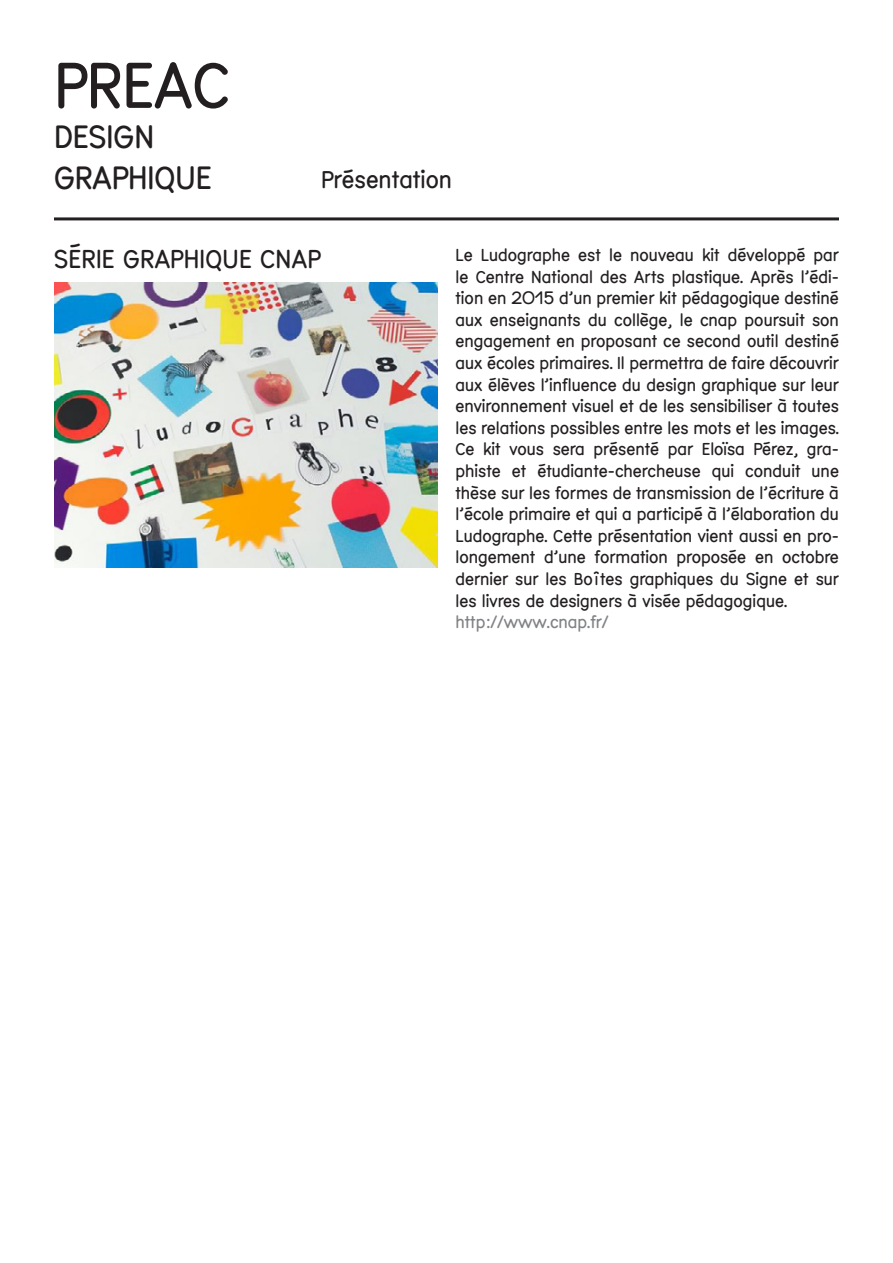
<style>
.page{position:relative;width:893px;height:1263px;background:#fff}
.page>*{position:absolute;margin:0;border:0;box-sizing:border-box;transform-origin:0 0}
.t1{font:67.35px "Bza";color:#231f20}
.t2{font:33.6px/40.3px "Bza";color:#231f20}
.t3{font:27px "Bza";letter-spacing:.01em;color:#231f20}
.t4{font:25.2px "Bza";color:#231f20}
.t5{font:18px/21.6px "Bza";color:#231f20;text-align:justify}
.t6{font:18px "Bza";color:#808285}
</style>
<div class="page">
<hr style="left:54px;top:217px;width:785px;height:3px;background:#231f20">
<img style="left:54px;top:283px;width:383px;height:284px">
<h1 class="t1" style="left:54px;top:42px;width:178px">PREAC</h1>
<h2 class="t2" style="left:54px;top:117px;width:159px">DESIGN<br>GRAPHIQUE</h2>
<h3 class="t4" style="left:321px;top:163px;width:132px">Présentation</h3>
<h3 class="t3" style="left:54px;top:242px;width:27px">Série</h3>
<h3 class="t3" style="left:123px;top:242px;width:16px">graphique</h3>
<h3 class="t3" style="left:260px;top:242px;width:62px">CNAP</h3>
<p class="t5" style="left:455px;top:244px;width:385px">Le Ludographe est le nouveau kit développé par le Centre National des Arts plastique. Après l’édi&shy;tion en 2015 d’un premier kit pédagogique destiné aux enseignants du collège, le cnap poursuit son engagement en proposant ce second outil destiné aux écoles primaires. Il permettra de faire découvrir aux élèves l’influence du design graphique sur leur environnement visuel et de les sensibiliser à toutes les relations possibles entre les mots et les images.<br>Ce kit vous sera présenté par Eloïsa Pérez, gra&shy;phiste et étudiante-chercheuse qui conduit une thèse sur les formes de transmission de l’écriture à l’école primaire et qui a participé à l’élaboration du Ludographe. Cette présentation vient aussi en pro&shy;longement d’une formation proposée en octobre dernier sur les Boîtes graphiques du Signe et sur les livres de designers à visée pédagogique.</p>
<p class="t6" style="left:455px;top:611px;width:155px">http://www.cnap.fr/</p>
</div>
